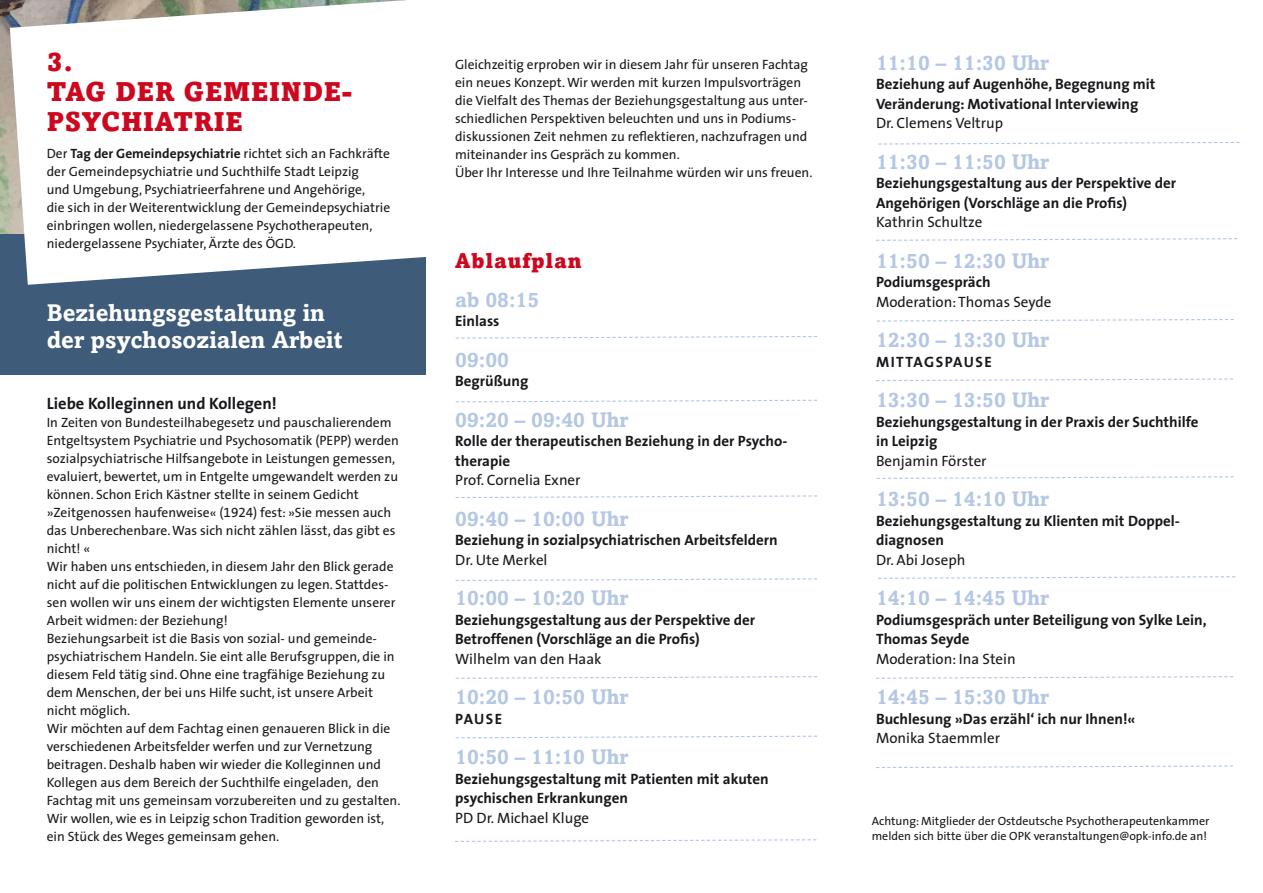
<style>
.page{position:relative;width:1263px;height:893px;background:#fff}
.page>*{position:absolute;margin:0;border:0;box-sizing:border-box;transform-origin:0 0}
.t1{font:900 27px/30px "Amasis";letter-spacing:.025em;color:#cd071e}
.t2{font:700 24px/27px "Amasis";color:#fff}
.t3{font:700 21px "Amasis";color:#b4c7e4}
.t4{font:900 21px "Amasis";letter-spacing:.05em;color:#cd071e}
.t5{font:700 16.5px "The Sans";color:#1a171c}
.t6{font:700 15px/19.5px "The Sans";color:#1a171c}
.t7{font:15px "The Sans";color:#1a171c}
.t8{font:700 15px "The Sans";letter-spacing:.1em;color:#1a171c}
.t9{font:13.5px/18px "The Sans";color:#1a171c}
.t10{font:12px/15px "The Sans";color:#1a171c}
.s1{font-weight:700}
.s2{font-family:"The Sans Expert"}
</style>
<div class="page">
<div style="left:0;top:0;width:425px;height:375px;background:#3e5b79"></div>
<img style="left:0;top:0;width:10px;height:233px">
<svg style="left:455px;top:399px;width:363px;height:4px"></svg>
<svg style="left:455px;top:336px;width:363px;height:3px"></svg>
<svg style="left:455px;top:495px;width:362px;height:3px"></svg>
<svg style="left:455px;top:578px;width:362px;height:3px"></svg>
<svg style="left:455px;top:676px;width:363px;height:3px"></svg>
<svg style="left:876px;top:319px;width:358px;height:3px"></svg>
<svg style="left:455px;top:735px;width:363px;height:4px"></svg>
<svg style="left:455px;top:839px;width:362px;height:3px"></svg>
<svg style="left:876px;top:238px;width:362px;height:3px"></svg>
<svg style="left:878px;top:141px;width:362px;height:4px"></svg>
<svg style="left:876px;top:378px;width:357px;height:4px"></svg>
<svg style="left:876px;top:476px;width:358px;height:3px"></svg>
<svg style="left:878px;top:576px;width:358px;height:3px"></svg>
<svg style="left:876px;top:676px;width:358px;height:3px"></svg>
<svg style="left:876px;top:765px;width:357px;height:3px"></svg>
<svg style="left:10px;top:0;width:416px;height:285px;background:#eef0f1"></svg>
<h1 class="t1" style="left:47px;top:46px;width:307px">3.<br>TAG DER GEMEINDE-<br>PSYCHIATRIE</h1>
<p class="t9" style="left:47px;top:144px;width:345px">Der <span class="s1">Tag der Gemeindepsychiatrie</span> richtet sich an Fachkräfte der Gemeindepsychiatrie und Suchthilfe Stadt Leipzig<br>und Umgebung, Psychiatrieerfahrene und Angehörige,<br>die sich in der Weiterentwicklung der Gemeindepsychiatrie einbringen wollen, niedergelassene Psychotherapeuten, niedergelassene Psychiater, Ärzte des ÖGD.</p>
<h2 class="t2" style="left:47px;top:299px;width:297px">Beziehungsgestaltung in der psychosozialen Arbeit</h2>
<p class="t5" style="left:47px;top:390px;width:232px">Liebe Kolleginnen und Kollegen!</p>
<p class="t9" style="left:47px;top:413px;width:355px">In Zeiten von Bundesteilhabegesetz und pauschalierendem Entgeltsystem Psychiatrie und Psychosomatik (PEPP) werden sozialpsychiatrische Hilfsangebote in Leistungen gemessen, evaluiert, bewertet, um in Entgelte umgewandelt werden zu können. Schon Erich Kästner stellte in seinem Gedicht »Zeitgenossen haufenweise« (<span class="s2">1924</span>) fest: »Sie messen auch das Unberechenbare. Was sich nicht zählen lässt, das gibt es nicht! «<br>Wir haben uns entschieden, in diesem Jahr den Blick gerade nicht auf die politischen Entwicklungen zu legen. Stattdes&shy;sen wollen wir uns einem der wichtigsten Elemente unserer Arbeit widmen: der Beziehung!<br>Beziehungsarbeit ist die Basis von sozial- und gemeinde&shy;psychiatrischem Handeln. Sie eint alle Berufsgruppen, die in diesem Feld tätig sind. Ohne eine tragfähige Beziehung zu dem Menschen, der bei uns Hilfe sucht, ist unsere Arbeit nicht möglich.<br>Wir möchten auf dem Fachtag einen genaueren Blick in die verschiedenen Arbeitsfelder werfen und zur Vernetzung beitragen. Deshalb haben wir wieder die Kolleginnen und Kollegen aus dem Bereich der Suchthilfe eingeladen, den Fachtag mit uns gemeinsam vorzubereiten und zu gestalten.<br>Wir wollen, wie es in Leipzig schon Tradition geworden ist, ein Stück des Weges gemeinsam gehen.</p>
<p class="t9" style="left:455px;top:55px;width:359px">Gleichzeitig erproben wir in diesem Jahr für unseren Fachtag ein neues Konzept. Wir werden mit kurzen Impulsvorträgen die Vielfalt des Themas der Beziehungsgestaltung aus unter&shy;schiedlichen Perspektiven beleuchten und uns in Podiums&shy;diskussionen Zeit nehmen zu reflektieren, nachzufragen und miteinander ins Gespräch zu kommen.<br>Über Ihr Interesse und Ihre Teilnahme würden wir uns freuen.</p>
<h3 class="t4" style="left:455px;top:247px;width:128px">Ablaufplan</h3>
<h3 class="t3" style="left:455px;top:287px;width:85px">ab 08:15</h3>
<p class="t6" style="left:455px;top:311px;width:46px">Einlass</p>
<h3 class="t3" style="left:455px;top:347px;width:55px">09:00</h3>
<p class="t6" style="left:455px;top:371px;width:75px">Begrüßung</p>
<h3 class="t3" style="left:455px;top:407px;width:174px">09:20 – 09:40 Uhr</h3>
<p class="t6" style="left:455px;top:431px;width:334px">Rolle der therapeutischen Beziehung in der Psycho&shy;therapie</p>
<p class="t7" style="left:455px;top:468px;width:127px">Prof. Cornelia Exner</p>
<h3 class="t3" style="left:455px;top:506px;width:174px">09:40 – 10:00 Uhr</h3>
<p class="t6" style="left:455px;top:530px;width:324px">Beziehung in sozialpsychiatrischen Arbeitsfeldern</p>
<p class="t7" style="left:455px;top:547px;width:94px">Dr. Ute Merkel</p>
<h3 class="t3" style="left:455px;top:585px;width:174px">10:00 – 10:20 Uhr</h3>
<p class="t6" style="left:455px;top:610px;width:302px">Beziehungsgestaltung aus der Perspektive der<br>Betroffenen (Vorschläge an die Profis)</p>
<p class="t7" style="left:455px;top:646px;width:148px">Wilhelm van den Haak</p>
<h3 class="t3" style="left:455px;top:684px;width:174px">10:20 – 10:50 Uhr</h3>
<p class="t6" style="left:455px;top:709px;width:49px">PAUSE</p>
<h3 class="t3" style="left:455px;top:744px;width:174px">10:50 – 11:10 Uhr</h3>
<p class="t6" style="left:455px;top:769px;width:315px">Beziehungsgestaltung mit Patienten mit akuten psychischen Erkrankungen</p>
<p class="t7" style="left:455px;top:805px;width:136px">PD Dr. Michael Kluge</p>
<h3 class="t3" style="left:876px;top:50px;width:174px">11:10 – 11:30 Uhr</h3>
<p class="t6" style="left:876px;top:74px;width:281px">Beziehung auf Augenhöhe, Begegnung mit<br>Veränderung: Motivational Interviewing</p>
<p class="t7" style="left:876px;top:111px;width:129px">Dr. Clemens Veltrup</p>
<h3 class="t3" style="left:876px;top:149px;width:174px">11:30 – 11:50 Uhr</h3>
<p class="t6" style="left:876px;top:173px;width:302px">Beziehungsgestaltung aus der Perspektive der<br>Angehörigen (Vorschläge an die Profis)</p>
<p class="t7" style="left:876px;top:210px;width:108px">Kathrin Schultze</p>
<h3 class="t3" style="left:876px;top:248px;width:174px">11:50 – 12:30 Uhr</h3>
<p class="t6" style="left:876px;top:272px;width:116px">Podiumsgespräch</p>
<p class="t7" style="left:876px;top:289px;width:177px">Moderation: Thomas Seyde</p>
<h3 class="t3" style="left:876px;top:327px;width:174px">12:30 – 13:30 Uhr</h3>
<p class="t8" style="left:876px;top:349px;width:117px">MITTAGSPAUSE</p>
<h3 class="t3" style="left:876px;top:387px;width:174px">13:30 – 13:50 Uhr</h3>
<p class="t6" style="left:876px;top:411px;width:324px">Beziehungsgestaltung in der Praxis der Suchthilfe in Leipzig</p>
<p class="t7" style="left:876px;top:448px;width:112px">Benjamin Förster</p>
<h3 class="t3" style="left:876px;top:486px;width:174px">13:50 – 14:10 Uhr</h3>
<p class="t6" style="left:876px;top:510px;width:305px">Beziehungsgestaltung zu Klienten mit Doppel&shy;diagnosen</p>
<p class="t7" style="left:876px;top:547px;width:91px">Dr. Abi Joseph</p>
<h3 class="t3" style="left:876px;top:585px;width:174px">14:10 – 14:45 Uhr</h3>
<p class="t6" style="left:876px;top:609px;width:332px">Podiumsgespräch unter Beteiligung von Sylke Lein,<br>Thomas Seyde</p>
<p class="t7" style="left:876px;top:646px;width:141px">Moderation: Ina Stein</p>
<h3 class="t3" style="left:876px;top:684px;width:174px">14:45 – 15:30 Uhr</h3>
<p class="t6" style="left:876px;top:708px;width:261px">Buchlesung »Das erzähl‘ ich nur Ihnen!«</p>
<p class="t7" style="left:876px;top:726px;width:125px">Monika Staemmler</p>
<p class="t10" style="left:872px;top:813px;width:339px">Achtung: Mitglieder der Ostdeutsche Psychotherapeutenkammer melden sich bitte über die OPK veranstaltungen@opk-info.de an!</p>
</div>
